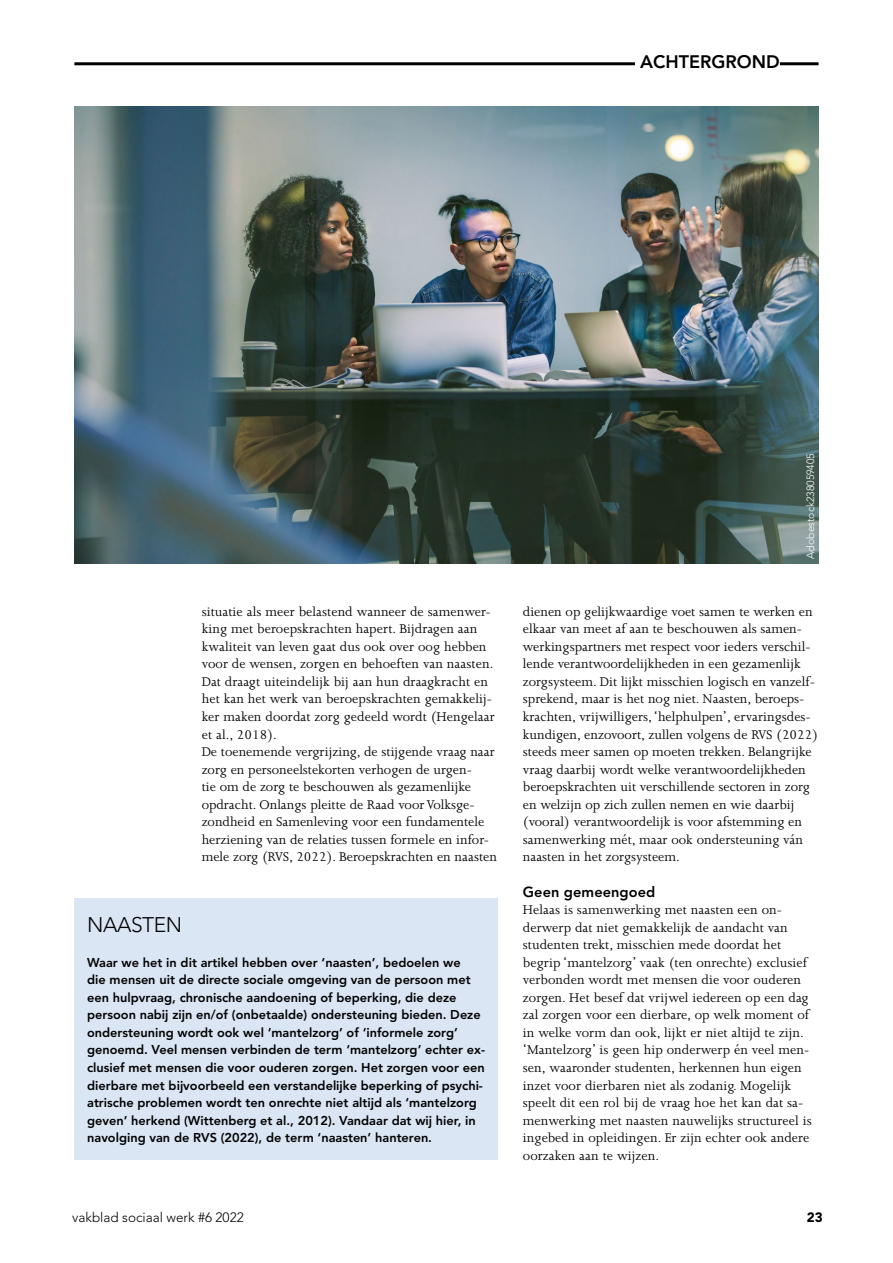
<style>
.page{position:relative;width:893px;height:1263px;background:#fff}
.page>*{position:absolute;margin:0;border:0;box-sizing:border-box;transform-origin:0 0}
.Box_Heading_kop_kade{font:300 21px "Avenir LT Std";letter-spacing:-.02em;color:#000}
.t1{font:800 18px "Avenir LT Std";color:#000}
.Para_broodtekst{font:14.55px/17.5px "Joanna MT Std";color:#000}
.SectionHeading_1_tus{font:800 14.55px "Avenir LT Std";letter-spacing:.005em;color:#000}
.t2{font:300 13.5px "Avenir LT Std";color:#000}
.t3{font:900 13.5px "Avenir LT Std";color:#000}
.Para_kader{font:800 12.75px/17.5px "Avenir LT Std";color:#000}
.Image_Source_bronver{font:300 10.5px "Avenir LT Std";color:#fff}
</style>
<div class="page">
<hr style="left:74px;top:62px;width:745px;height:3px;background:#000">
<div style="left:635px;top:55px;width:145px;height:13px;background:#fff"></div>
<div style="left:74px;top:898px;width:424px;height:262px;background:#dbe6f4"></div>
<img style="left:74px;top:107px;width:745px;height:456px">
<p class="t1" style="left:640px;top:51px;width:141px">ACHTERGROND</p>
<p class="Para_broodtekst" style="left:202px;top:603px;width:295px">situatie als meer belastend wanneer de samenwer&shy;king met beroepskrachten hapert. Bijdragen aan kwaliteit van leven gaat dus ook over oog hebben voor de wensen, zorgen en behoeften van naasten.<br>Dat draagt uiteindelijk bij aan hun draagkracht en het kan het werk van beroepskrachten gemakkelij&shy;ker maken doordat zorg gedeeld wordt (Hengelaar et al., 2018).</p>
<p class="Para_broodtekst" style="left:202px;top:743px;width:297px">De toenemende vergrijzing, de stijgende vraag naar zorg en personeelstekorten verhogen de urgen-<br>tie om de zorg te beschouwen als gezamenlijke opdracht. Onlangs pleitte de Raad voor Volksge&shy;zondheid en Samenleving voor een fundamentele herziening van de relaties tussen formele en infor&shy;mele zorg (RVS, 2022). Beroepskrachten en naasten</p>
<p class="Box_Heading_kop_kade" style="left:87px;top:912px;width:97px">NAASTEN</p>
<p class="Para_kader" style="left:87px;top:953px;width:399px">Waar we het in dit artikel hebben over ‘naasten’, bedoelen we<br>die mensen uit de directe sociale omgeving van de persoon met een hulpvraag, chronische aandoening of beperking, die deze persoon nabij zijn en/of (onbetaalde) ondersteuning bieden. Deze ondersteuning wordt ook wel ‘mantelzorg’ of ‘informele zorg’ genoemd. Veel mensen verbinden de term ‘mantelzorg’ echter ex&shy;clusief met mensen die voor ouderen zorgen. Het zorgen voor een dierbare met bijvoorbeeld een verstandelijke beperking of psychi&shy;atrische problemen wordt ten onrechte niet altijd als ‘mantelzorg geven’ herkend (Wittenberg et al., 2012). Vandaar dat wij hier, in navolging van de RVS (2022), de term ‘naasten’ hanteren.</p>
<p class="Image_Source_bronver" style="left:804px;top:559px;width:107px;rotate:-90deg">Adobestock238059405</p>
<p class="Para_broodtekst" style="left:523px;top:603px;width:297px">dienen op gelijkwaardige voet samen te werken en elkaar van meet af aan te beschouwen als samen&shy;werkingspartners met respect voor ieders verschil&shy;lende verantwoordelijkheden in een gezamenlijk zorgsysteem. Dit lijkt misschien logisch en vanzelf&shy;sprekend, maar is het nog niet. Naasten, beroeps&shy;krachten, vrijwilligers, ‘helphulpen’, ervaringsdes&shy;kundigen, enzovoort, zullen volgens de RVS (2022) steeds meer samen op moeten trekken. Belangrijke vraag daarbij wordt welke verantwoordelijkheden beroepskrachten uit verschillende sectoren in zorg en welzijn op zich zullen nemen en wie daarbij (vooral) verantwoordelijk is voor afstemming en samenwerking mét, maar ook ondersteuning ván naasten in het zorgsysteem.</p>
<p class="SectionHeading_1_tus" style="left:523px;top:883px;width:134px">Geen gemeengoed</p>
<p class="Para_broodtekst" style="left:523px;top:901px;width:290px">Helaas is samenwerking met naasten een on&shy;derwerp dat niet gemakkelijk de aandacht van studenten trekt, misschien mede doordat het begrip ‘mantelzorg’ vaak (ten onrechte) exclusief verbonden wordt met mensen die voor ouderen zorgen. Het besef dat vrijwel iedereen op een dag zal zorgen voor een dierbare, op welk moment of in welke vorm dan ook, lijkt er niet altijd te zijn. ‘Mantelzorg’ is geen hip onderwerp én veel men&shy;sen, waaronder studenten, herkennen hun eigen inzet voor dierbaren niet als zodanig. Mogelijk speelt dit een rol bij de vraag hoe het kan dat sa&shy;menwerking met naasten nauwelijks structureel is ingebed in opleidingen. Er zijn echter ook andere oorzaken aan te wijzen.</p>
<p class="t2" style="left:72px;top:1209px;width:173px">vakblad sociaal werk #6 2022</p>
<p class="t3" style="left:807px;top:1209px;width:17px">23</p>
</div>
